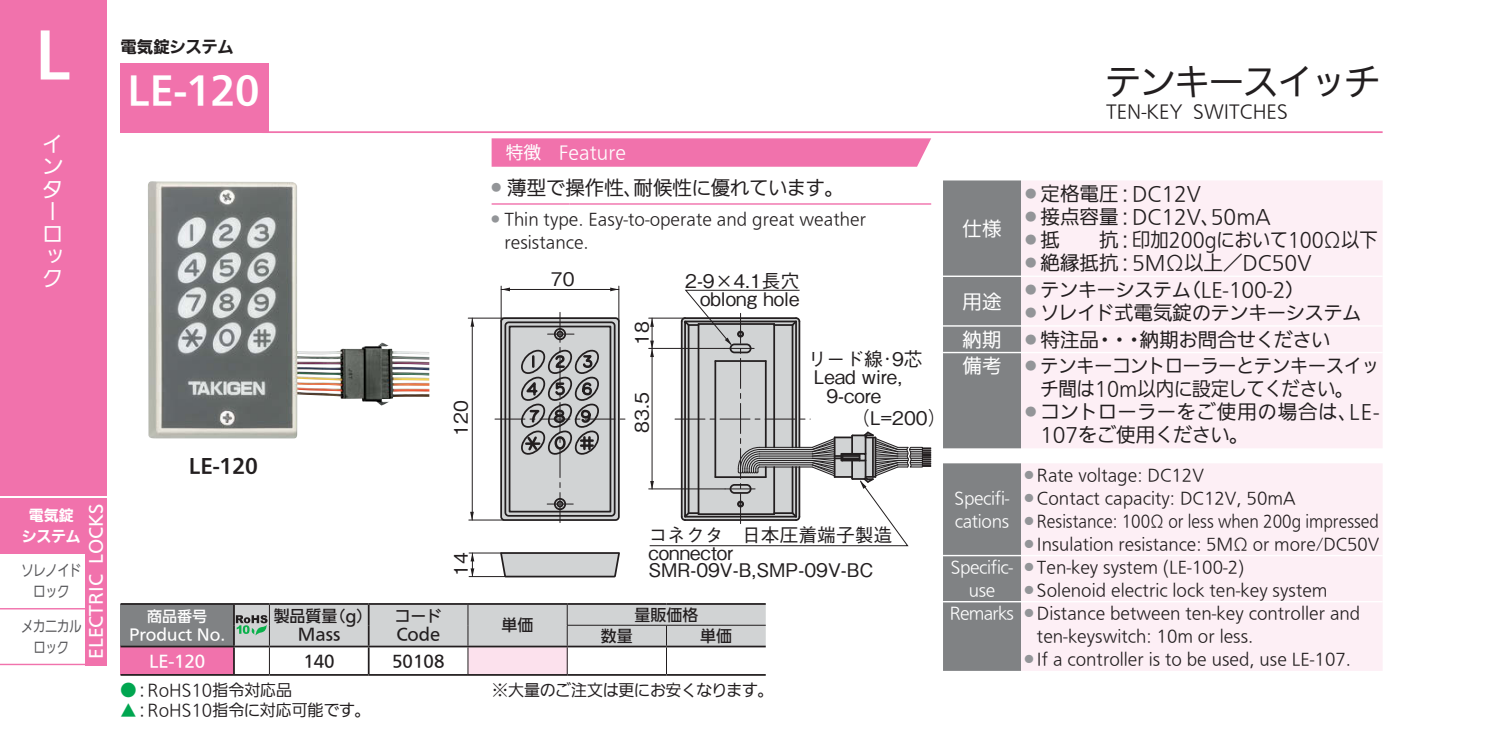
<style>
.page{position:relative;width:1489px;height:745px;background:#fff}
.page>*{position:absolute;margin:0;border:0;box-sizing:border-box;transform-origin:0 0}
.t1{font:700 60.25px "Iwa UD Go Dsp Pro";color:#fff}
.t2{font:700 37.25px "Iwa UD Go Dsp Pro";color:#fff}
.t3{font:100 35.5px "Iwa UD Go Dsp Pro";letter-spacing:-.03em;color:#221e1f}
.t4{font:100 21.25px/22.2px "Iwa UD Go Dsp Pro";color:#fff}
.t5{font:100 19.5px/23px "Iwa UD Go Hon Pro";letter-spacing:-.015em;color:#221e1f}
.t6{font:100 19.5px/23px "Iwa UD Go Hon Pro";letter-spacing:-.035em;color:#221e1f}
.t7{font:100 19.5px "Iwa UD Go Hon Pro";letter-spacing:.015em;color:#221e1f}
.t8{font:100 19.5px "Iwa UD Go Hon Pro";letter-spacing:-.015em;color:#221e1f;scale:.95 1}
.t9{font:700 19.5px "Iwa UD Go Dsp Pro";color:#221e1f}
.t10{font:100 19.5px "Iwa UD Go Hon Pro";color:#fff}
.t11{font:500 18.75px/18.8px "Gothic BBB Pro";color:#221e1f;text-align:center}
.t12{font:100 17.75px "Iwa UD Go Dsp Pro";color:#221e1f}
.t13{font:100 17.75px "Iwa UD Go Dsp Pro";color:#fff}
.t14{font:500 16.75px "Iwa UD Go Dsp Pro";color:#fff}
.t15{font:700 16.5px "Iwa UD Go Dsp Pro";letter-spacing:-.025em;color:#221e1f}
.t16{font:100 16px/23px "Iwa UD Go Hon Pro";color:#221e1f}
.t17{font:500 16px/17.8px "Iwa UD Go Hon Pro";color:#221e1f;text-align:center}
.t18{font:100 16px "Iwa UD Go Dsp Pro";color:#221e1f}
.t19{font:100 16px/23px "Iwa UD Go Hon Pro";letter-spacing:-.025em;color:#fff}
.t20{font:100 16px "Iwa UD Go Dsp Pro";letter-spacing:-.02em;color:#221e1f}
.t21{font:500 16px "Iwa UD Go Hon Pro";color:#fff}
.t22{font:500 15px/17.8px "Iwa UD Go Hon Pro";color:#fff;text-align:center}
.t23{font:100 15px/21.2px "Iwa UD Go Dsp Pro";letter-spacing:-.05em;color:#58585b;text-align:center;scale:.84 1}
.t24{font:100 15px/21.2px "Iwa UD Go Dsp Pro";letter-spacing:-.05em;color:#58585b;text-align:center;scale:.82 1}
.t25{font:700 15px/21.2px "Iwa UD Go Dsp Pro";letter-spacing:-.02em;color:#fff;text-align:center}
.s1{color:#00a650}
.s2{color:#939598}
.s3{color:#fff}
</style>
<div class="page">
<hr style="left:0;top:607px;width:106px;height:2px;background:#f172ac">
<hr style="left:0;top:663px;width:106px;height:1px;background:#f172ac">
<div style="left:0;top:0;width:106px;height:495px;background:#f172ac"></div>
<div style="left:0;top:497px;width:89px;height:56px;background:#f172ac"></div>
<div style="left:85px;top:497px;width:21px;height:167px;background:#f172ac"></div>
<img style="left:148px;top:181px;width:281px;height:257px">
<hr style="left:648px;top:488px;width:77px;height:1px;background:#221e1f">
<hr style="left:468px;top:317px;width:35px;height:1px;background:#221e1f">
<hr style="left:472px;top:318px;width:1px;height:201px;background:#221e1f">
<hr style="left:469px;top:519px;width:35px;height:1px;background:#221e1f">
<hr style="left:469px;top:575px;width:37px;height:1px;background:#221e1f">
<hr style="left:469px;top:552px;width:32px;height:1px;background:#221e1f">
<hr style="left:500px;top:286px;width:1px;height:35px;background:#221e1f">
<hr style="left:501px;top:289px;width:118px;height:1px;background:#221e1f">
<hr style="left:618px;top:286px;width:1px;height:35px;background:#221e1f">
<svg style="left:499px;top:552px;width:121px;height:26px;background:#b8b9ba"></svg>
<hr style="left:648px;top:317px;width:37px;height:1px;background:#221e1f">
<hr style="left:648px;top:348px;width:76px;height:1px;background:#221e1f">
<svg style="left:495px;top:312px;width:131px;height:211px;background:#b0b1b2"></svg>
<svg style="left:470px;top:511px;width:4px;height:9px"></svg>
<svg style="left:470px;top:318px;width:4px;height:8px"></svg>
<svg style="left:470px;top:552px;width:4px;height:24px"></svg>
<svg style="left:501px;top:287px;width:9px;height:4px"></svg>
<svg style="left:610px;top:287px;width:7px;height:4px"></svg>
<svg style="left:649px;top:289px;width:281px;height:257px"></svg>
<div style="left:943px;top:180px;width:77px;height:490px;background:#808284"></div>
<div style="left:1020px;top:180px;width:362px;height:490px;background:#fdeff5"></div>
<hr style="left:943px;top:275px;width:77px;height:2px;background:#fff">
<hr style="left:1020px;top:275px;width:362px;height:2px;background:#fff">
<hr style="left:943px;top:325px;width:77px;height:1px;background:#fff">
<hr style="left:1020px;top:325px;width:362px;height:1px;background:#fff">
<hr style="left:943px;top:351px;width:77px;height:2px;background:#fff">
<hr style="left:1020px;top:351px;width:362px;height:2px;background:#fff">
<hr style="left:943px;top:554px;width:77px;height:2px;background:#fff">
<hr style="left:1020px;top:554px;width:362px;height:2px;background:#fff">
<hr style="left:943px;top:600px;width:77px;height:2px;background:#fff">
<hr style="left:1020px;top:600px;width:362px;height:2px;background:#fff">
<hr style="left:491px;top:203px;width:78px;height:1px;background:#f172ac">
<hr style="left:569px;top:203px;width:362px;height:1px;background:#f172ac">
<svg style="left:491px;top:138px;width:440px;height:29px;background:#f177af"></svg>
<div style="left:120px;top:603px;width:114px;height:43px;background:#808284"></div>
<div style="left:120px;top:646px;width:114px;height:28px;background:#f172ac"></div>
<hr style="left:120px;top:602px;width:114px;height:2px;background:#221e1f">
<hr style="left:234px;top:602px;width:35px;height:2px;background:#221e1f">
<hr style="left:269px;top:602px;width:100px;height:2px;background:#221e1f">
<hr style="left:369px;top:602px;width:99px;height:2px;background:#221e1f">
<hr style="left:468px;top:602px;width:99px;height:2px;background:#221e1f">
<hr style="left:567px;top:602px;width:99px;height:2px;background:#221e1f">
<hr style="left:666px;top:602px;width:99px;height:2px;background:#221e1f">
<hr style="left:120px;top:673px;width:114px;height:2px;background:#221e1f">
<hr style="left:234px;top:673px;width:35px;height:2px;background:#221e1f">
<hr style="left:369px;top:673px;width:99px;height:2px;background:#221e1f">
<hr style="left:468px;top:673px;width:99px;height:2px;background:#221e1f">
<hr style="left:269px;top:673px;width:100px;height:2px;background:#221e1f">
<hr style="left:233px;top:604px;width:2px;height:20px;background:#221e1f">
<hr style="left:233px;top:624px;width:2px;height:21px;background:#221e1f">
<hr style="left:233px;top:647px;width:2px;height:26px;background:#221e1f">
<hr style="left:120px;top:645px;width:115px;height:2px;background:#221e1f">
<hr style="left:567px;top:673px;width:99px;height:2px;background:#221e1f">
<hr style="left:666px;top:673px;width:99px;height:2px;background:#221e1f">
<svg style="left:234px;top:603px;width:531px;height:71px"></svg>
<div style="left:120px;top:64px;width:149px;height:69px;background:#f172ac"></div>
<hr style="left:262px;top:131px;width:1120px;height:2px;background:#f172ac">
<h1 class="t1" style="left:35px;top:9px;width:38px">L</h1>
<h3 class="t4" style="left:42px;top:134px;width:22px">インターロック</h3>
<p class="t14" style="left:83px;top:658px;width:156px;rotate:-90deg">ELECTRIC LOCKS</p>
<p class="t25" style="left:22px;top:504px;width:61px">電気錠システム</p>
<p class="t23" style="left:21px;top:560px;width:73px">ソレノイドロック</p>
<p class="t24" style="left:21px;top:615px;width:75px">メカニカルロック</p>
<p class="t15" style="left:120px;top:34px;width:115px">電気錠システム</p>
<h2 class="t2" style="left:128px;top:62px;width:133px">LE-120</h2>
<h3 class="t3" style="left:1105px;top:57px;width:276px">テンキースイッチ</h3>
<p class="t12" style="left:1106px;top:100px;width:183px">TEN-KEY SWITCHES</p>
<p class="t13" style="left:506px;top:140px;width:122px">特徴　Feature</p>
<p class="t5" style="left:491px;top:176px;width:354px"><sup>●</sup> 薄型で操作性、耐候性に優れています。</p>
<p class="t16" style="left:504px;top:208px;width:363px;text-indent:-13px"><sup>●</sup> Thin type. Easy-to-operate and great weather resistance.</p>
<p class="t9" style="left:189px;top:451px;width:71px">LE-120</p>
<p class="t11" style="left:551px;top:267px;width:25px">70</p>
<p class="t11" style="left:630px;top:344px;width:25px;rotate:-90deg">18</p>
<p class="t11" style="left:449px;top:436px;width:37px;rotate:-90deg">120</p>
<p class="t11" style="left:630px;top:432px;width:42px;rotate:-90deg">83.5</p>
<p class="t11" style="left:685px;top:269px;width:116px">2-9×4.1長穴</p>
<p class="t11" style="left:700px;top:287px;width:101px">oblong hole</p>
<p class="t11" style="left:807px;top:347px;width:116px">リード線･9芯</p>
<p class="t11" style="left:814px;top:365px;width:90px">Lead wire,<br>9-core</p>
<p class="t11" style="left:851px;top:405px;width:97px">（L=200）</p>
<p class="t11" style="left:449px;top:576px;width:25px;rotate:-90deg">14</p>
<p class="t11" style="left:648px;top:523px;width:245px">コネクタ　日本圧着端子製造</p>
<p class="t11" style="left:648px;top:541px;width:227px;line-height:17.5px;text-align:left">connector<br>SMR-09V-B,SMP-09V-BC</p>
<p class="t22" style="left:129px;top:607px;width:98px">商品番号<br>Product No.</p>
<p class="t17" style="left:274px;top:607px;width:100px">製品質量（g）<br>Mass</p>
<p class="t17" style="left:394px;top:607px;width:49px;text-align:left">コード<br>Code</p>
<p class="t17" style="left:501px;top:616px;width:33px">単価</p>
<p class="t21" style="left:149px;top:648px;width:58px">LE-120</p>
<p class="t17" style="left:303px;top:651px;width:33px">140</p>
<p class="t17" style="left:392px;top:651px;width:54px">50108</p>
<p class="t17" style="left:634px;top:605px;width:65px">量販価格</p>
<p class="t17" style="left:601px;top:626px;width:33px">数量</p>
<p class="t17" style="left:700px;top:626px;width:33px">単価</p>
<p class="t18" style="left:120px;top:678px;width:189px"><span class="s1">●</span>：RoHS10指令対応品　</p>
<p class="t20" style="left:492px;top:678px;width:283px">※大量のご注文は更にお安くなります。</p>
<p class="t18" style="left:120px;top:698px;width:252px"><span class="s1">▲</span>：RoHS10指令に対応可能です。</p>
<p class="t10" style="left:962px;top:215px;width:40px">仕様</p>
<p class="t5" style="left:1020px;top:183px;width:358px"><span class="s2">◦</span>定格電圧：DC12V<br><span class="s2">◦</span>接点容量：DC12V、50mA<br><span class="s2">◦</span>抵　　抗：印加200gにおいて100Ω以下<span class="s2">◦</span>絶縁抵抗：5MΩ以上／DC50V</p>
<p class="t10" style="left:962px;top:287px;width:40px">用途</p>
<p class="t6" style="left:1020px;top:279px;width:342px"><span class="s2">◦</span>テンキーシステム（LE-100-2）<br><span class="s2">◦</span>ソレイド式電気錠のテンキーシステム</p>
<p class="t5" style="left:962px;top:327px;width:419px;line-height:26.5px"><span class="s3">納期</span> <span class="s2">◦</span>特注品・・・納期お問合せください<br><span class="s3">備考</span> <span class="s2">◦</span>テンキーコントローラーとテンキースイッ</p>
<p class="t8" style="left:1040px;top:375px;width:331px">チ間は10m以内に設定してください。</p>
<p class="t7" style="left:1020px;top:398px;width:359px"><span class="s2">◦</span>コントローラーをご使用の場合は、LE-</p>
<p class="t5" style="left:1039px;top:424px;width:210px">107をご使用ください。</p>
<p class="t19" style="left:954px;top:487px;width:56px">Specifi&shy;cations</p>
<p class="t16" style="left:1020px;top:464px;width:360px"><span class="s2">◦</span>Rate voltage: DC12V<br><span class="s2">◦</span>Contact capacity: DC12V, 50mA <span class="s2">◦</span>Resistance: 100Ω or less when 200g impressed <span class="s2">◦</span>Insulation resistance: 5MΩ or more/DC50V</p>
<p class="t19" style="left:950px;top:556px;width:64px;text-align:center">Specific&shy;use</p>
<p class="t16" style="left:1020px;top:556px;width:225px"><span class="s2">◦</span>Ten-key system (LE-100-2)</p>
<p class="t16" style="left:1020px;top:579px;width:308px"><span class="s2">◦</span>Solenoid electric lock ten-key system</p>
<p class="t16" style="left:949px;top:602px;width:412px"><span class="s3">Remarks</span> <span class="s2">◦</span> Distance between ten-key controller and</p>
<p class="t16" style="left:1036px;top:625px;width:218px">ten-keyswitch: 10m or less.</p>
<p class="t16" style="left:1020px;top:648px;width:331px"><span class="s2">◦</span>If a controller is to be used, use LE-107.</p>
</div>
